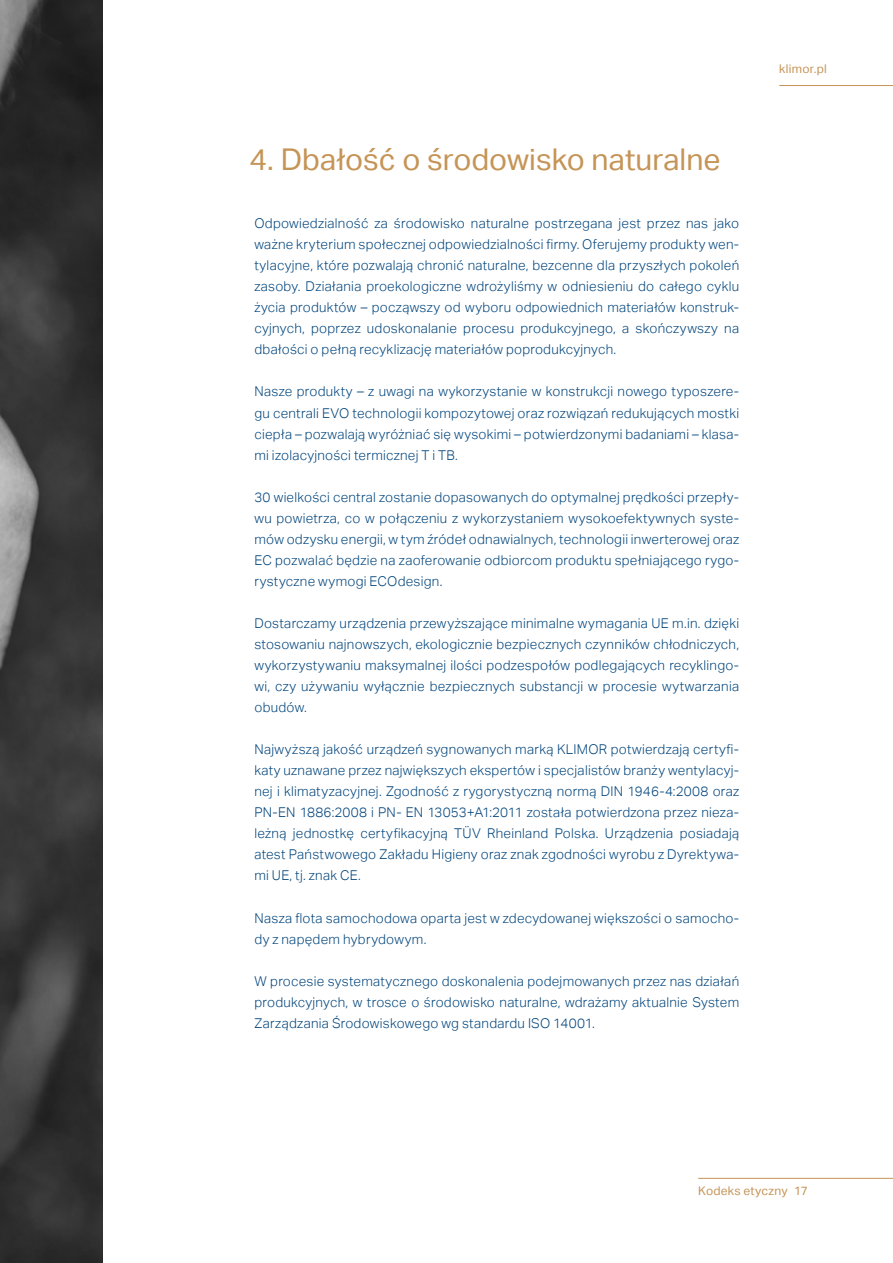
<style>
.page{position:relative;width:893px;height:1263px;background:#fff}
.page>*{position:absolute;margin:0;border:0;box-sizing:border-box;transform-origin:0 0}
.t1{font:30px "Aktiv Grotesk";color:#c59456}
.t2{font:300 13.5px/21px "Aktiv Grotesk";letter-spacing:.02em;color:#00447c;text-align:justify}
.t3{font:12px "Aktiv Grotesk";letter-spacing:.02em;color:#c59456}
</style>
<div class="page">
<hr style="left:779px;top:85px;width:114px;height:1px;background:#c59456">
<hr style="left:698px;top:1178px;width:195px;height:1px;background:#c59456">
<img style="left:0;top:0;width:102px;height:1263px">
<h1 class="t1" style="left:250px;top:142px;width:472px">4. Dbałość o środowisko naturalne</h1>
<p class="t2" style="left:254px;top:213px;width:486px">Odpowiedzialność za środowisko naturalne postrzegana jest przez nas jako ważne kryterium społecznej odpowiedzialności firmy. Oferujemy produkty wen&shy;tylacyjne, które pozwalają chronić naturalne, bezcenne dla przyszłych pokoleń zasoby. Działania proekologiczne wdrożyliśmy w odniesieniu do całego cyklu życia produktów – począwszy od wyboru odpowiednich materiałów konstruk&shy;cyjnych, poprzez udoskonalanie procesu produkcyjnego, a skończywszy na dbałości o pełną recyklizację materiałów poprodukcyjnych.</p>
<p class="t2" style="left:254px;top:381px;width:486px">Nasze produkty – z uwagi na wykorzystanie w konstrukcji nowego typoszere&shy;gu centrali EVO technologii kompozytowej oraz rozwiązań redukujących mostki ciepła – pozwalają wyróżniać się wysokimi – potwierdzonymi badaniami – klasa&shy;mi izolacyjności termicznej T i TB.</p>
<p class="t2" style="left:254px;top:487px;width:486px">30 wielkości central zostanie dopasowanych do optymalnej prędkości przepły&shy;wu powietrza, co w połączeniu z wykorzystaniem wysokoefektywnych syste&shy;mów odzysku energii, w tym źródeł odnawialnych, technologii inwerterowej oraz EC pozwalać będzie na zaoferowanie odbiorcom produktu spełniającego rygo&shy;rystyczne wymogi ECOdesign.</p>
<p class="t2" style="left:254px;top:613px;width:486px">Dostarczamy urządzenia przewyższające minimalne wymagania UE m.in. dzięki stosowaniu najnowszych, ekologicznie bezpiecznych czynników chłodniczych, wykorzystywaniu maksymalnej ilości podzespołów podlegających recyklingo&shy;wi, czy używaniu wyłącznie bezpiecznych substancji w procesie wytwarzania obudów.</p>
<p class="t2" style="left:254px;top:739px;width:486px">Najwyższą jakość urządzeń sygnowanych marką KLIMOR potwierdzają certyfi&shy;katy uznawane przez największych ekspertów i specjalistów branży wentylacyj&shy;nej i klimatyzacyjnej. Zgodność z rygorystyczną normą DIN 1946-4:2008 oraz PN-EN 1886:2008 i PN- EN 13053+A1:2011 została potwierdzona przez nieza&shy;leżną jednostkę certyfikacyjną TÜV Rheinland Polska. Urządzenia posiadają atest Państwowego Zakładu Higieny oraz znak zgodności wyrobu z Dyrektywa&shy;mi UE, tj. znak CE.</p>
<p class="t2" style="left:254px;top:907px;width:486px">Nasza flota samochodowa oparta jest w zdecydowanej większości o samocho&shy;dy z napędem hybrydowym.</p>
<p class="t2" style="left:254px;top:971px;width:486px">W procesie systematycznego doskonalenia podejmowanych przez nas działań produkcyjnych, w trosce o środowisko naturalne, wdrażamy aktualnie System Zarządzania Środowiskowego wg standardu ISO 14001.</p>
<p class="t3" style="left:779px;top:62px;width:49px">klimor.pl</p>
<p class="t3" style="left:698px;top:1184px;width:111px">Kodeks etyczny 17</p>
</div>
